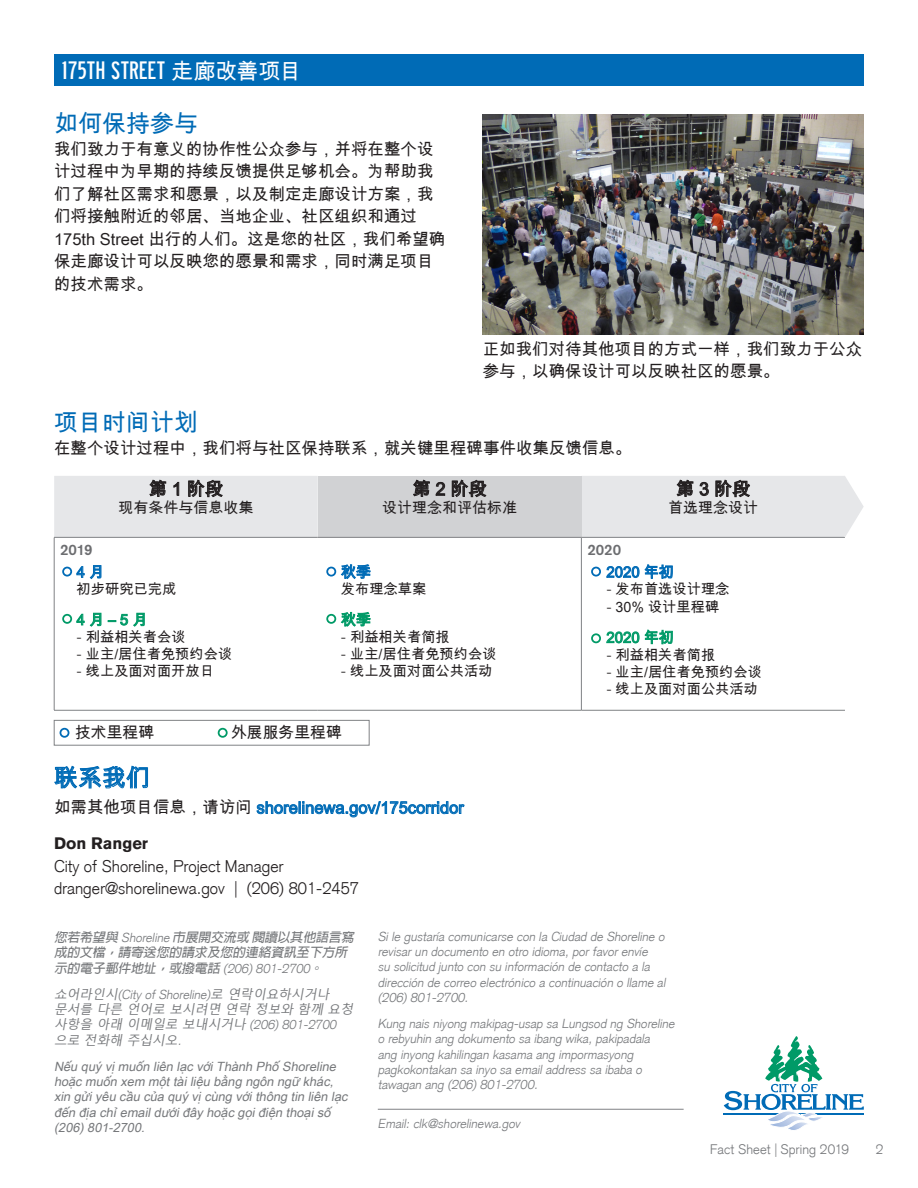
<style>
.page{position:relative;width:918px;height:1188px;background:#fff}
.page>*{position:absolute;margin:0;border:0;box-sizing:border-box;transform-origin:0 0}
.t1{font:24px "Arial Unicode MS";color:#006bb6}
.t2{font:22.05px "Roadway";letter-spacing:.015em;color:#fff}
.t3{font:18px "Arial Unicode MS";color:#231f20}
.t4{font:16.5px/22.5px "Arial Unicode MS";color:#231f20}
.t5{font:300 16.5px "Akzidenz Grotesk";color:#231f20}
.t6{font:16.5px "Arial Unicode MS";color:#006bb6}
.t7{font:700 16.5px "Akzidenz Grotesk Std";color:#231f20}
.t8{font:15.9px "Arial Unicode MS";color:#231f20}
.t9{font:15px "Arial Unicode MS";color:#231f20}
.t10{font:15px "Arial Unicode MS";color:#009a67}
.t11{font:15px "Arial Unicode MS";color:#006bb6}
.t12{font:500 15px "Akzidenz Grotesk Std";color:#6c6d70}
.t13{font:14.25px "Arial Unicode MS";color:#231f20}
.t14{font:300 13.5px "Akzidenz Grotesk";letter-spacing:.005em;color:#76787b}
.t15{font:italic 300 12.75px/15.3px "Akzidenz Grotesk";color:#76787b}
.t16{font:italic 12.75px/15.3px "Arial Unicode MS";color:#76787b}
.t17{font:italic 12.75px/15.3px "Malgun Gothic";color:#76787b}
.t18{font:italic 700 12.75px/15.3px "Adobe Fan Heiti Std";color:#76787b}
.s1{font-family:"Arial Unicode MS"}
.s2{font-family:"Akzidenz Grotesk";font-weight:300}
.s3{color:#231f20}
</style>
<div class="page">
<div style="left:54px;top:476px;width:760px;height:61px;background:#e6e7e9"></div>
<div style="left:318px;top:476px;width:263px;height:61px;background:#d1d2d4"></div>
<svg style="left:55px;top:538px;width:790px;height:172px"></svg>
<hr style="left:54px;top:537px;width:264px;height:1px;background:#808285">
<hr style="left:54px;top:538px;width:1px;height:172px;background:#808285">
<hr style="left:318px;top:537px;width:263px;height:1px;background:#808285">
<hr style="left:581px;top:537px;width:264px;height:1px;background:#808285">
<hr style="left:581px;top:538px;width:1px;height:172px;background:#808285">
<hr style="left:54px;top:710px;width:264px;height:1px;background:#808285">
<hr style="left:318px;top:710px;width:263px;height:1px;background:#808285">
<hr style="left:581px;top:710px;width:264px;height:1px;background:#808285">
<svg style="left:150px;top:480px;width:16px;height:17px"></svg>
<svg style="left:174px;top:482px;width:5px;height:14px"></svg>
<svg style="left:188px;top:480px;width:35px;height:17px"></svg>
<svg style="left:413px;top:480px;width:17px;height:17px"></svg>
<svg style="left:436px;top:482px;width:9px;height:14px"></svg>
<svg style="left:452px;top:480px;width:34px;height:17px"></svg>
<svg style="left:677px;top:480px;width:16px;height:17px"></svg>
<svg style="left:700px;top:482px;width:9px;height:14px"></svg>
<svg style="left:716px;top:480px;width:34px;height:17px"></svg>
<svg style="left:724px;top:1036px;width:140px;height:94px"></svg>
<div style="left:54px;top:54px;width:810px;height:32px;background:#006bb6"></div>
<svg style="left:54px;top:766px;width:94px;height:22px"></svg>
<svg style="left:257px;top:801px;width:207px;height:16px"></svg>
<img style="left:483px;top:114px;width:381px;height:221px">
<svg style="left:341px;top:564px;width:30px;height:16px"></svg>
<svg style="left:607px;top:566px;width:32px;height:12px"></svg>
<svg style="left:645px;top:564px;width:28px;height:15px"></svg>
<svg style="left:77px;top:613px;width:24px;height:13px"></svg>
<svg style="left:108px;top:613px;width:37px;height:13px"></svg>
<svg style="left:341px;top:612px;width:30px;height:16px"></svg>
<svg style="left:607px;top:632px;width:32px;height:11px"></svg>
<svg style="left:645px;top:630px;width:28px;height:14px"></svg>
<svg style="left:814px;top:476px;width:50px;height:61px"></svg>
<div style="left:60px;top:728px;width:9px;height:10px;border:2px solid #006bb6;border-radius:50%"></div>
<div style="left:218px;top:728px;width:10px;height:10px;border:2px solid #009a67;border-radius:50%"></div>
<div style="left:54px;top:720px;width:315px;height:25px;border:1px solid #808285"></div>
<div style="left:77px;top:567px;width:155px;height:28px;background:#fff"></div>
<svg style="left:77px;top:565px;width:24px;height:14px"></svg>
<div style="left:591px;top:633px;width:10px;height:10px;border:2px solid #009a67;border-radius:50%"></div>
<div style="left:326px;top:614px;width:10px;height:10px;border:2px solid #009a67;border-radius:50%"></div>
<div style="left:62px;top:614px;width:10px;height:10px;border:2px solid #009a67;border-radius:50%"></div>
<div style="left:591px;top:567px;width:10px;height:10px;border:2px solid #006bb6;border-radius:50%"></div>
<div style="left:326px;top:567px;width:10px;height:10px;border:2px solid #006bb6;border-radius:50%"></div>
<div style="left:62px;top:567px;width:10px;height:10px;border:2px solid #006bb6;border-radius:50%"></div>
<hr style="left:378px;top:1109px;width:306px;height:1px;background:#808285">
<p class="t2" style="left:62px;top:56px;width:241px">175TH STREET <span class="s1">走廊改善项目</span></p>
<p class="t1" style="left:54px;top:107px;width:145px">如何保持参与</p>
<p class="t4" style="left:54px;top:138px;width:393px">我们致力于有意义的协作性公众参与，并将在整个设计过程中为早期的持续反馈提供足够机会。为帮助我们了解社区需求和愿景，以及制定走廊设计方案，我们将接触附近的邻居、当地企业、社区组织和通过<br>175th Street 出行的人们。这是您的社区，我们希望确保走廊设计可以反映您的愿景和需求，同时满足项目的技术需求。</p>
<p class="t4" style="left:483px;top:337px;width:381px">正如我们对待其他项目的方式一样，我们致力于公众参与，以确保设计可以反映社区的愿景。</p>
<p class="t1" style="left:54px;top:405px;width:145px">项目时间计划</p>
<p class="t4" style="left:54px;top:436px;width:579px">在整个设计过程中，我们将与社区保持联系，就关键里程碑事件收集反馈信息。</p>
<p class="t3" style="left:149px;top:476px;width:76px">第 1 阶段</p>
<p class="t9" style="left:118px;top:497px;width:136px">现有条件与信息收集</p>
<p class="t3" style="left:413px;top:476px;width:76px">第 2 阶段</p>
<p class="t9" style="left:382px;top:497px;width:136px">设计理念和评估标准</p>
<p class="t12" style="left:60px;top:540px;width:34px">2019</p>
<p class="t12" style="left:587px;top:540px;width:35px">2020</p>
<p class="t3" style="left:676px;top:476px;width:76px">第 3 阶段</p>
<p class="t9" style="left:668px;top:497px;width:91px">首选理念设计</p>
<p class="t11" style="left:77px;top:561px;width:29px">4 月</p>
<p class="t13" style="left:77px;top:579px;width:101px">初步研究已完成</p>
<p class="t10" style="left:77px;top:609px;width:72px">4 月 – 5 月</p>
<p class="t13" style="left:77px;top:627px;width:110px"><span class="s2">-</span> 利益相关者会谈</p>
<p class="t13" style="left:77px;top:644px;width:157px"><span class="s2">-</span> 业主/居住者免预约会谈</p>
<p class="t13" style="left:77px;top:661px;width:139px"><span class="s2">-</span> 线上及面对面开放日</p>
<p class="t11" style="left:341px;top:561px;width:31px">秋季</p>
<p class="t13" style="left:341px;top:579px;width:87px">发布理念草案</p>
<p class="t10" style="left:341px;top:609px;width:31px">秋季</p>
<p class="t13" style="left:341px;top:627px;width:110px"><span class="s2">-</span> 利益相关者简报</p>
<p class="t13" style="left:341px;top:644px;width:157px"><span class="s2">-</span> 业主/居住者免预约会谈</p>
<p class="t13" style="left:341px;top:661px;width:153px"><span class="s2">-</span> 线上及面对面公共活动</p>
<p class="t8" style="left:75px;top:721px;width:81px">技术里程碑</p>
<p class="t8" style="left:231px;top:721px;width:112px">外展服务里程碑</p>
<p class="t1" style="left:54px;top:761px;width:97px">联系我们</p>
<p class="t6" style="left:54px;top:796px;width:411px"><span class="s3">如需其他项目信息，请访问</span> shorelinewa.gov/175corridor</p>
<p class="t7" style="left:54px;top:834px;width:96px">Don Ranger</p>
<p class="t5" style="left:54px;top:857px;width:231px">City of Shoreline, Project Manager</p>
<p class="t5" style="left:54px;top:879px;width:307px">dranger@shorelinewa.gov | (206) 801-2457</p>
<p class="t11" style="left:606px;top:561px;width:69px">2020 年初</p>
<p class="t13" style="left:606px;top:579px;width:125px"><span class="s2">-</span> 发布首选设计理念</p>
<p class="t13" style="left:606px;top:597px;width:114px"><span class="s2">-</span> 30% 设计里程碑</p>
<p class="t10" style="left:606px;top:626px;width:69px">2020 年初</p>
<p class="t13" style="left:606px;top:644px;width:110px"><span class="s2">-</span> 利益相关者简报</p>
<p class="t13" style="left:606px;top:661px;width:157px"><span class="s2">-</span> 业主/居住者免预约会谈</p>
<p class="t13" style="left:606px;top:679px;width:153px"><span class="s2">-</span> 线上及面对面公共活动</p>
<p class="t18" style="left:54px;top:930px;width:304px">您若希望與 <span class="s2">Shoreline</span> 市展開交流或 閱讀以其他語言寫成的文檔，請寄送您的請求及您的連絡資訊至下方所示的電子郵件地址，或撥電話 <span class="s2">(206) 801-2700</span>。</p>
<p class="t17" style="left:54px;top:987px;width:303px">쇼어라인시<span class="s2">(City of Shoreline)</span>로 연락이요하시거나 문서를 다른 언어로 보시려면 연락 정보와 함께 요청 사항을 아래 이메일로 보내시거나 <span class="s2">(206) 801-2700 </span>으로 전화해 주십시오<span class="s2">.</span></p>
<p class="t16" style="left:54px;top:1058px;width:298px">Nếu quý vịmuốn liên lạc vớiThành Phố Shoreline hoặc muốn xem mộttàiliệu bằng ngôn ngữ khác, xin gửiyêu cầu của quý vịcùng vớithông tin liên lạc đến địa chỉemaildướiđây hoặc gọiđiện thoạisố (206)801-2700.</p>
<p class="t15" style="left:378px;top:929px;width:292px">Si le gustaría comunicarse con la Ciudad de Shoreline o revisar un documento en otro idioma, por favor envíe su solicitud junto con su información de contacto a la dirección de correo electrónico a continuación o llame al (206) 801-2700.</p>
<p class="t15" style="left:378px;top:1016px;width:301px">Kung nais niyong makipag-usap sa Lungsod ng Shoreline o rebyuhin ang dokumento sa ibang wika, pakipadala ang inyong kahilingan kasama ang impormasyong pagkokontakan sa inyo sa email address sa ibaba o tawagan ang (206) 801-2700.</p>
<p class="t15" style="left:378px;top:1116px;width:146px">Email: clk@shorelinewa.gov</p>
<p class="t14" style="left:710px;top:1142px;width:141px">Fact Sheet | Spring 2019</p>
<p class="t14" style="left:876px;top:1142px;width:9px">2</p>
</div>
